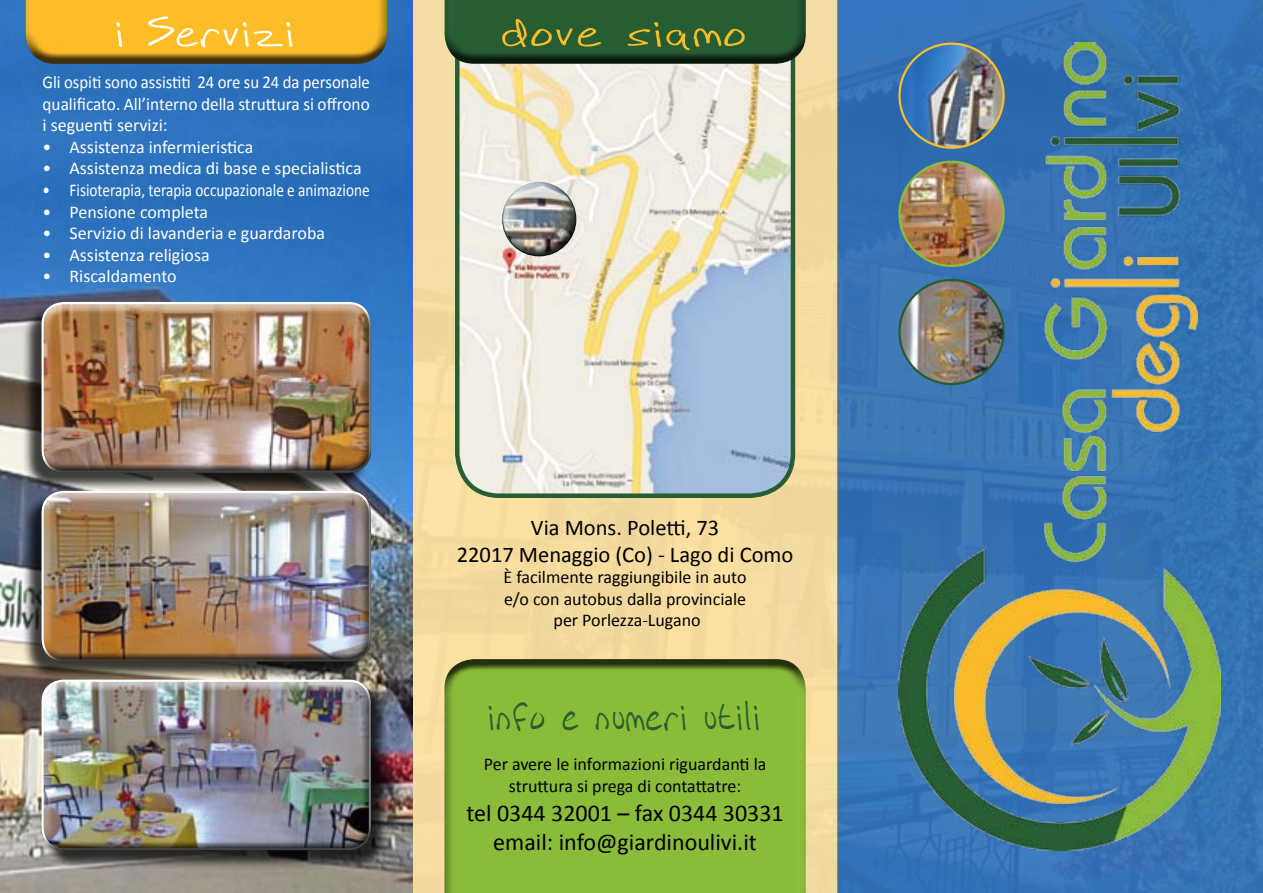
<style>
.page{position:relative;width:1263px;height:893px;background:#fff}
.page>*{position:absolute;margin:0;border:0;box-sizing:border-box;transform-origin:0 0}
.t1{font:39px "Bo Bs Fr An Ti C True Type";color:#275e33}
.t2{font:39px "Bo Bs Fr An Ti C True Type";color:#fdbd27;scale:1.5 1}
.t3{font:39px "Bo Bs Fr An Ti C True Type";color:#fff;scale:1.35 1}
.t4{font:24px/28.8px "Calibri";color:#000;text-align:center}
.t5{font:22.5px/27px "Calibri";color:#000;text-align:center}
.t6{font:18px "Calibri";color:#fff}
.t7{font:18px/21.6px "Calibri";color:#000;text-align:center}
.t8{font:18px/21.6px "Calibri";color:#fff;text-align:justify;scale:.93 1}
.t9{font:18px "Calibri";color:#fff;scale:.85 1}
</style>
<div class="page">
<img style="left:0;top:0;width:1263px;height:893px">
<div style="left:412px;top:0;width:426px;height:893px;background:#f5dda0"></div>
<svg style="left:455px;top:75px;width:341px;height:423px;background:#d6d9d1"></svg>
<img style="left:898px;top:43px;width:322px;height:807px">
<div style="left:25px;top:0;width:365px;height:75px;background:#000;opacity:.75"></div>
<div style="left:44px;top:682px;width:345px;height:187px;background:#000;opacity:.75"></div>
<div style="left:30px;top:679px;width:346px;height:168px;background:#fff;opacity:.75"></div>
<div style="left:37px;top:683px;width:345px;height:170px;background:#000;opacity:.75"></div>
<div style="left:23px;top:493px;width:345px;height:188px;background:#000;opacity:.75"></div>
<div style="left:30px;top:489px;width:346px;height:169px;background:#fff;opacity:.75"></div>
<div style="left:37px;top:494px;width:345px;height:169px;background:#000;opacity:.75"></div>
<div style="left:23px;top:304px;width:345px;height:188px;background:#000;opacity:.75"></div>
<div style="left:30px;top:301px;width:346px;height:168px;background:#fff;opacity:.75"></div>
<div style="left:37px;top:305px;width:345px;height:170px;background:#000;opacity:.75"></div>
<div style="left:444px;top:0;width:365px;height:75px;background:#000;opacity:.75"></div>
<div style="left:442px;top:648px;width:364px;height:245px;background:#000;opacity:.75"></div>
<img style="left:899px;top:44px;width:104px;height:104px;border-radius:52px">
<div style="left:898px;top:43px;width:107px;height:106px;border:2px solid #fdbd27;border-radius:50%"></div>
<img style="left:899px;top:162px;width:104px;height:104px;border-radius:52px">
<div style="left:898px;top:161px;width:107px;height:106px;border:2px solid #8bbd3a;border-radius:50%"></div>
<img style="left:899px;top:280px;width:104px;height:104px;border-radius:52px">
<div style="left:898px;top:279px;width:107px;height:106px;border:2px solid #265d33;border-radius:50%"></div>
<div style="left:491px;top:182px;width:88px;height:61px;background:#fff;opacity:.75"></div>
<div style="left:499px;top:193px;width:88px;height:65px;background:#000;opacity:.75"></div>
<h1 class="t3" style="left:116px;top:9px;width:136px">i Servizi</h1>
<h1 class="t2" style="left:502px;top:9px;width:166px">dove siamo</h1>
<p class="t8" style="left:43px;top:71px;width:353px">Gli ospiti sono assistiti 24 ore su 24 da personale qualificato. All’interno della struttura si offrono i seguenti servizi:</p>
<p class="t6" style="left:43px;top:134px;width:212px">• Assistenza infermieristica</p>
<p class="t6" style="left:43px;top:156px;width:321px">• Assistenza medica di base e specialistica</p>
<p class="t9" style="left:43px;top:177px;width:387px">• Fisioterapia, terapia occupazionale e animazione</p>
<p class="t6" style="left:43px;top:199px;width:167px">• Pensione completa</p>
<p class="t6" style="left:43px;top:221px;width:284px">• Servizio di lavanderia e guardaroba</p>
<p class="t6" style="left:43px;top:242px;width:169px">• Assistenza religiosa</p>
<p class="t6" style="left:43px;top:264px;width:136px">• Riscaldamento</p>
<p class="t5" style="left:457px;top:513px;width:338px">Via Mons. Poletti, 73<br>22017 Menaggio (Co) - Lago di Como</p>
<p class="t7" style="left:503px;top:566px;width:245px">È facilmente raggiungibile in auto e/o con autobus dalla provinciale per Porlezza-Lugano</p>
<h1 class="t1" style="left:488px;top:693px;width:275px">info e numeri utili</h1>
<p class="t7" style="left:484px;top:753px;width:284px">Per avere le informazioni riguardanti la struttura si prega di contattatre:</p>
<h2 class="t4" style="left:466px;top:798px;width:319px">tel 0344 32001 – fax 0344 30331 email: info@giardinoulivi.it</h2>
</div>
